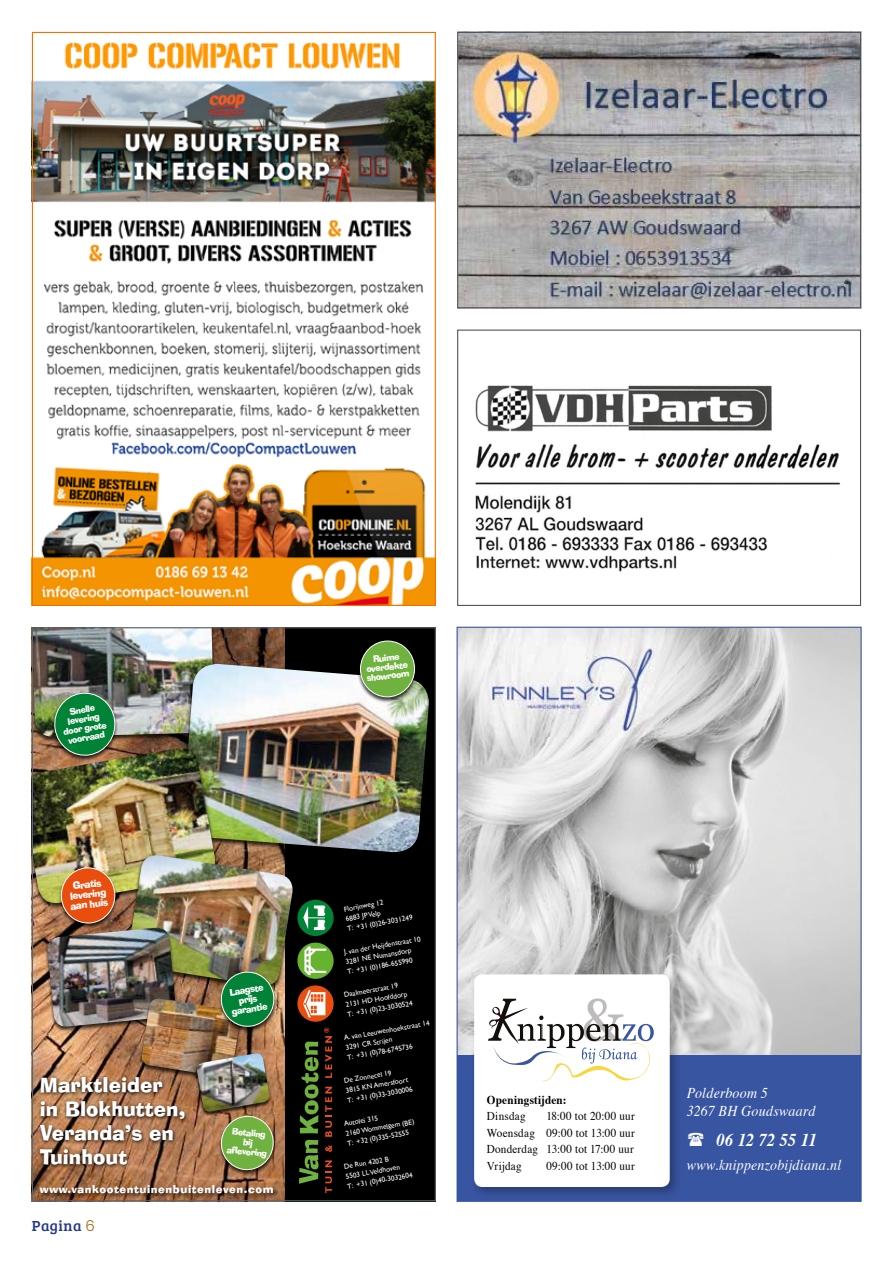
<style>
.page{position:relative;width:893px;height:1263px;background:#fff}
.page>*{position:absolute;margin:0;border:0;box-sizing:border-box;transform-origin:0 0}
.t1{font:20.25px/23.9px "Ad Lib BT";color:#fff}
.t2{font:italic 700 18px "Times";letter-spacing:-.015em;color:#fff;scale:.93 1}
.t3{font:italic 15px/18px "Times";letter-spacing:.015em;color:#fff;scale:.93 1}
.t4{font:15px "Bree Serif";letter-spacing:.025em;color:#23378b}
.t5{font:12px/16.5px "Times";letter-spacing:.02em;color:#000;text-align:justify;scale:.93 1}
.t6{font:700 12px "Times";letter-spacing:.02em;color:#000;scale:.93 1}
.t7{font:10.65px "Ad Lib BT";letter-spacing:.05em;color:#fff}
.t8{font:9.9px/9.9px "Ad Lib BT";color:#fff;text-align:center}
.t9{font:9.3px/9.8px "Ad Lib BT";color:#fff;text-align:center}
.t10{font:8.85px/9.4px "Ad Lib BT";color:#fff;text-align:center}
.t11{font:7.35px/9.9px "Gill Sans";color:#fff}
.s1{font-family:"Poppins";font-weight:300;color:#a06606}
</style>
<div class="page">
<img style="left:459px;top:34px;width:400px;height:272px">
<div style="left:457px;top:32px;width:404px;height:276px;border:1px solid #52555b"></div>
<img style="left:475px;top:385px;width:365px;height:187px">
<div style="left:457px;top:330px;width:404px;height:276px;border:1px solid #52555b"></div>
<img style="left:34px;top:629px;width:252px;height:570px">
<div style="left:286px;top:627px;width:150px;height:574px;background:#000"></div>
<div style="left:37px;top:1075px;width:152px;height:94px;background:#000;opacity:.9"></div>
<div style="left:39px;top:1184px;width:240px;height:15px;background:#000;opacity:.75"></div>
<svg style="left:297px;top:985px;width:37px;height:37px"></svg>
<svg style="left:303px;top:990px;width:22px;height:27px"></svg>
<div style="left:297px;top:900px;width:37px;height:36px;background:#008237;border-radius:50%"></div>
<svg style="left:303px;top:905px;width:22px;height:25px"></svg>
<div style="left:297px;top:943px;width:37px;height:36px;background:#65b32e;border-radius:50%"></div>
<svg style="left:304px;top:946px;width:22px;height:29px"></svg>
<svg style="left:299px;top:1028px;width:33px;height:165px"></svg>
<div style="left:32px;top:627px;width:185px;height:116px;background:#000;opacity:.75"></div>
<img style="left:34px;top:629px;width:180px;height:108px">
<img style="left:181px;top:664px;width:248px;height:190px">
<img style="left:34px;top:748px;width:184px;height:158px">
<img style="left:126px;top:855px;width:167px;height:133px">
<div style="left:44px;top:927px;width:135px;height:106px;background:#000;opacity:.75"></div>
<img style="left:46px;top:928px;width:131px;height:100px">
<div style="left:139px;top:998px;width:104px;height:85px;background:#000;opacity:.75"></div>
<img style="left:140px;top:999px;width:101px;height:79px">
<div style="left:195px;top:1053px;width:77px;height:63px;background:#000;opacity:.75"></div>
<img style="left:196px;top:1053px;width:74px;height:59px">
<img style="left:50px;top:688px;width:70px;height:72px">
<div style="left:218px;top:1116px;width:59px;height:60px;background:#000;opacity:.75"></div>
<svg style="left:218px;top:1113px;width:59px;height:60px;background:#839949"></svg>
<div style="left:58px;top:868px;width:60px;height:61px;background:#000;opacity:.75"></div>
<img style="left:58px;top:864px;width:60px;height:62px">
<div style="left:218px;top:972px;width:59px;height:61px;background:#000;opacity:.75"></div>
<img style="left:217px;top:967px;width:61px;height:64px">
<div style="left:357px;top:641px;width:61px;height:62px;background:#000;opacity:.75"></div>
<div style="left:360px;top:641px;width:55px;height:56px;background:#70b23f;border-radius:50%"></div>
<div style="left:360px;top:640px;width:55px;height:57px;border:1px solid #fff;border-radius:50%"></div>
<img style="left:459px;top:629px;width:401px;height:426px">
<div style="left:457px;top:1055px;width:404px;height:146px;background:#3855a2"></div>
<img style="left:470px;top:970px;width:212px;height:225px">
<div style="left:474px;top:974px;width:196px;height:213px;background:#fff;border-radius:9px"></div>
<svg style="left:488px;top:998px;width:166px;height:83px"></svg>
<img style="left:490px;top:630px;width:163px;height:106px">
<img style="left:34px;top:42px;width:400px;height:562px">
<p class="t10" style="left:60px;top:708px;width:45px;rotate:-9deg">Snelle levering door grote voorraad</p>
<h3 class="t8" style="left:68px;top:881px;width:39px;rotate:-6deg">Gratis levering aan huis</h3>
<p class="t9" style="left:228px;top:987px;width:38px;rotate:-9deg">Laagste prijs garantie</p>
<h1 class="t1" style="left:40px;top:1073px;width:147px">Marktleider in Blokhutten,<br>Veranda’s en<br>Tuinhout</h1>
<h3 class="t7" style="left:40px;top:1182px;width:235px">www.vankootentuinenbuitenleven.com</h3>
<p class="t10" style="left:229px;top:1126px;width:42px;rotate:6deg">Betaling bij aflevering</p>
<h3 class="t4" style="left:32px;top:1215px;width:65px">Pagina <span class="s1">6</span></h3>
<p class="t10" style="left:364px;top:656px;width:45px;line-height:9px;rotate:-6deg">Ruime overdekte showroom</p>
<p class="t11" style="left:343px;top:904px;width:68px;rotate:-10deg">Florijnweg 12<br>6883 JP Velp<br>T: +31 (0)26-3031249</p>
<p class="t11" style="left:343px;top:947px;width:79px;rotate:-10deg">J. van der Heijdenstraat 10<br>3281 NE Numansdorp<br>T: +31 (0)186-655990</p>
<p class="t11" style="left:343px;top:990px;width:68px;rotate:-10deg">Daalmeerstraat 19<br>2131 HD Hoofddorp<br>T: +31 (0)23-3030524</p>
<p class="t11" style="left:343px;top:1033px;width:88px;rotate:-10deg">A. van Leeuwenhoekstraat 14<br>3291 CR Strijen<br>T: +31 (0)78-6745736</p>
<p class="t11" style="left:343px;top:1076px;width:68px;rotate:-10deg">De Zonnecel 19<br>3815 KN Amersfoort<br>T: +31 (0)33-3030006</p>
<p class="t11" style="left:343px;top:1119px;width:71px;rotate:-10deg">Autolei 315<br>2160 Wommelgem (BE)<br>T: +32 (0)335-52555</p>
<p class="t11" style="left:343px;top:1162px;width:68px;rotate:-10deg">De Run 4202 B<br>5503 LL Veldhoven<br>T: +31 (0)40-3032604</p>
<h3 class="t6" style="left:487px;top:1088px;width:87px">Openingstijden:</h3>
<h3 class="t5" style="left:487px;top:1107px;width:43px">Dinsdag</h3>
<h3 class="t5" style="left:487px;top:1107px;width:161px;text-indent:60px">18:00 tot 20:00 uur Woensdag 09:00 tot 13:00 uur Donderdag 13:00 tot 17:00 uur Vrijdag</h3>
<h3 class="t5" style="left:546px;top:1157px;width:97px">09:00 tot 13:00 uur</h3>
<h3 class="t3" style="left:687px;top:1083px;width:140px">Polderboom 5<br>3267 BH Goudswaard</h3>
<h2 class="t2" style="left:716px;top:1123px;width:110px">06 12 72 55 11</h2>
<h3 class="t3" style="left:687px;top:1155px;width:168px">www.knippenzobijdiana.nl</h3>
</div>
